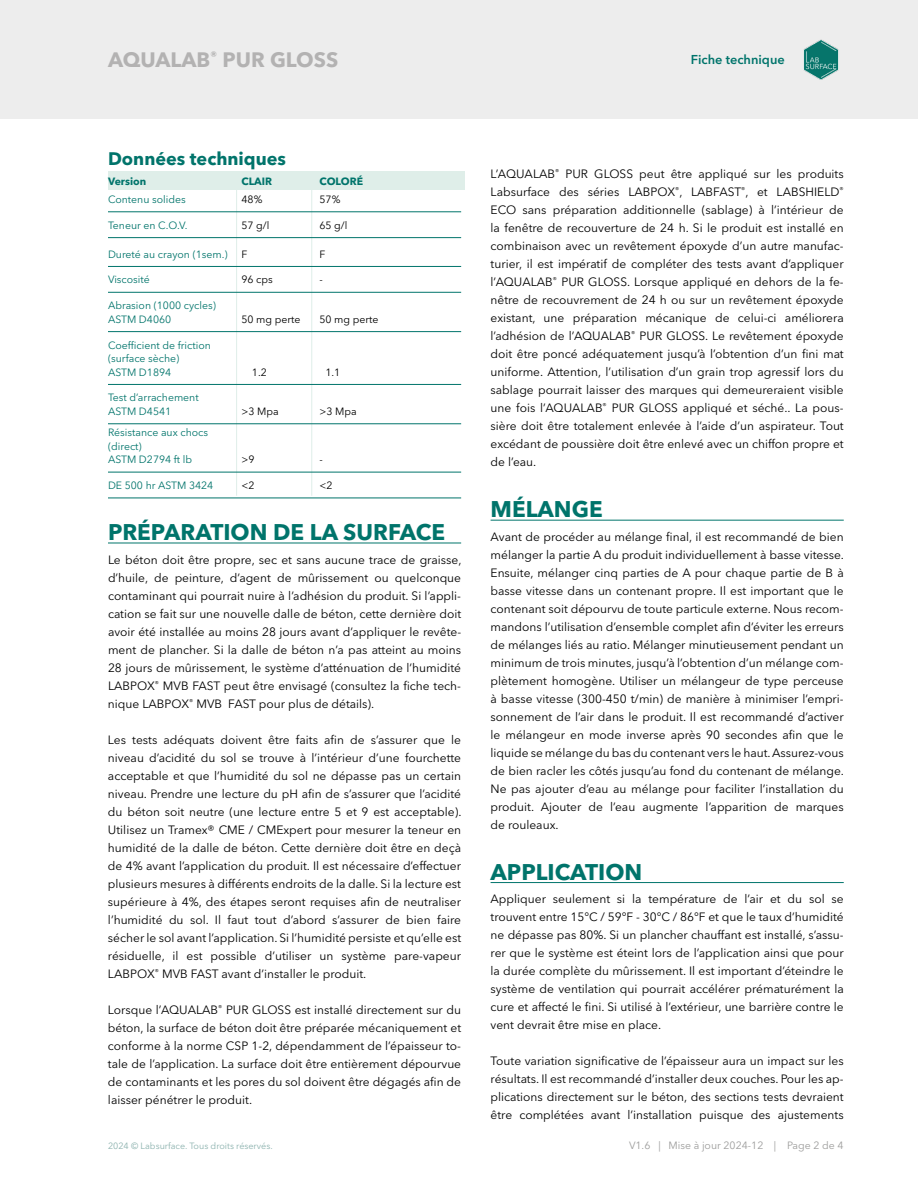
<style>
.page{position:relative;width:918px;height:1188px;background:#fff}
.page>*{position:absolute;margin:0;border:0;box-sizing:border-box;transform-origin:0 0}
.t1{font:700 22.5px "Avenir Next LT Pro";color:#00746b}
.t2{font:700 20.7px "Avenir Next LT Pro";color:#b3b2b2}
.t3{font:700 18px "Avenir Next LT Pro";color:#00746b}
.t4{font:600 12.75px "Avenir Next LT Pro";color:#00746b}
.t5{font:12px/18px "Avenir Next LT Pro";color:#000;text-align:justify}
.t6{font:10.5px/13.5px "Avenir Next LT Pro";color:#00746b}
.t7{font:10.5px "Avenir Next LT Pro";color:#000}
.t8{font:10.5px "Avenir Next LT Pro";color:#9d9d9c}
.t9{font:700 10.5px "Avenir Next LT Pro";color:#00746b}
.t10{font:9px "Avenir Next LT Pro";color:#8cb2ae}
</style>
<div class="page">
<div style="left:0;top:0;width:918px;height:119px;background:#ededed"></div>
<img style="left:803px;top:39px;width:36px;height:41px">
<div style="left:108px;top:172px;width:357px;height:18px;background:#dfeee9"></div>
<hr style="left:311px;top:185px;width:1px;height:311px;background:#dfeee9">
<hr style="left:236px;top:185px;width:1px;height:311px;background:#dfeee9">
<hr style="left:491px;top:520px;width:353px;height:1px;background:#00746b">
<hr style="left:491px;top:882px;width:353px;height:1px;background:#00746b">
<hr style="left:108px;top:212px;width:353px;height:1px;background:#00746b">
<hr style="left:108px;top:237px;width:353px;height:1px;background:#00746b">
<hr style="left:108px;top:266px;width:353px;height:1px;background:#00746b">
<hr style="left:108px;top:292px;width:353px;height:1px;background:#00746b">
<hr style="left:108px;top:331px;width:353px;height:1px;background:#00746b">
<hr style="left:108px;top:384px;width:353px;height:1px;background:#00746b">
<hr style="left:108px;top:424px;width:353px;height:1px;background:#00746b">
<hr style="left:108px;top:472px;width:353px;height:1px;background:#00746b">
<hr style="left:108px;top:498px;width:353px;height:1px;background:#00746b">
<hr style="left:108px;top:543px;width:353px;height:1px;background:#00746b">
<h2 class="t2" style="left:108px;top:47px;width:232px">AQUALAB<sup>®</sup> PUR GLOSS</h2>
<p class="t4" style="left:691px;top:52px;width:95px">Fiche technique</p>
<h3 class="t3" style="left:108px;top:147px;width:180px">Données techniques</h3>
<p class="t9" style="left:108px;top:175px;width:40px">Version</p>
<p class="t9" style="left:241px;top:175px;width:32px">CLAIR</p>
<p class="t9" style="left:320px;top:175px;width:45px">COLORÉ</p>
<p class="t6" style="left:108px;top:193px;width:79px">Contenu solides</p>
<p class="t7" style="left:241px;top:193px;width:22px">48%</p>
<p class="t7" style="left:320px;top:193px;width:22px">57%</p>
<p class="t6" style="left:108px;top:218px;width:81px">Teneur en C.O.V.</p>
<p class="t7" style="left:241px;top:219px;width:29px">57 g/l</p>
<p class="t7" style="left:320px;top:219px;width:29px">65 g/l</p>
<p class="t6" style="left:108px;top:247px;width:121px">Dureté au crayon (1sem.)</p>
<p class="t7" style="left:241px;top:248px;width:7px">F</p>
<p class="t7" style="left:320px;top:248px;width:7px">F</p>
<p class="t6" style="left:108px;top:273px;width:43px">Viscosité</p>
<p class="t7" style="left:241px;top:274px;width:33px">96 cps</p>
<p class="t7" style="left:320px;top:274px;width:5px">-</p>
<p class="t6" style="left:108px;top:299px;width:109px">Abrasion (1000 cycles)<br>ASTM D4060</p>
<p class="t7" style="left:241px;top:313px;width:60px">50 mg perte</p>
<p class="t7" style="left:320px;top:313px;width:60px">50 mg perte</p>
<p class="t6" style="left:108px;top:338px;width:104px">Coefficient de friction (surface sèche)<br>ASTM D1894</p>
<p class="t6" style="left:108px;top:391px;width:92px">Test d’arrachement<br>ASTM D4541</p>
<p class="t6" style="left:108px;top:426px;width:102px">Résistance aux chocs (direct)<br>ASTM D2794 ft lb</p>
<p class="t7" style="left:252px;top:366px;width:16px">1.2</p>
<p class="t7" style="left:325px;top:366px;width:16px">1.1</p>
<p class="t7" style="left:241px;top:405px;width:39px">&gt;3 Mpa</p>
<p class="t7" style="left:320px;top:405px;width:39px">&gt;3 Mpa</p>
<p class="t7" style="left:241px;top:453px;width:15px">&gt;9</p>
<p class="t7" style="left:320px;top:453px;width:5px">-</p>
<p class="t6" style="left:108px;top:479px;width:107px">DE 500 hr ASTM 3424</p>
<p class="t7" style="left:241px;top:479px;width:15px">&lt;2</p>
<p class="t7" style="left:320px;top:479px;width:15px">&lt;2</p>
<h1 class="t1" style="left:108px;top:518px;width:339px">PRÉPARATION DE LA SURFACE</h1>
<p class="t5" style="left:108px;top:550px;width:355px">Le béton doit être propre, sec et sans aucune trace de graisse, d’huile, de peinture, d’agent de mûrissement ou quelconque contaminant qui pourrait nuire à l’adhésion du produit. Si l’appli&shy;cation se fait sur une nouvelle dalle de béton, cette dernière doit avoir été installée au moins 28 jours avant d’appliquer le revête&shy;ment de plancher. Si la dalle de béton n’a pas atteint au moins 28 jours de mûrissement, le système d’atténuation de l’humidité LABPOX<sup>®</sup> MVB FAST peut être envisagé (consultez la fiche tech&shy;nique LABPOX<sup>®</sup> MVB FAST pour plus de détails).</p>
<p class="t5" style="left:108px;top:730px;width:355px">Les tests adéquats doivent être faits afin de s’assurer que le niveau d’acidité du sol se trouve à l’intérieur d’une fourchette acceptable et que l’humidité du sol ne dépasse pas un certain niveau. Prendre une lecture du pH afin de s’assurer que l’acidité du béton soit neutre (une lecture entre 5 et 9 est acceptable).<br>Utilisez un Tramex® CME / CMExpert pour mesurer la teneur en humidité de la dalle de béton. Cette dernière doit être en deçà de 4% avant l’application du produit. Il est nécessaire d’effectuer plusieurs mesures à différents endroits de la dalle. Si la lecture est supérieure à 4%, des étapes seront requises afin de neutraliser l’humidité du sol. Il faut tout d’abord s’assurer de bien faire sécher le sol avant l’application. Si l’humidité persiste et qu’elle est résiduelle, il est possible d’utiliser un système pare-vapeur LABPOX<sup>®</sup> MVB FAST avant d’installer le produit.</p>
<p class="t5" style="left:108px;top:1000px;width:355px">Lorsque l’AQUALAB<sup>®</sup> PUR GLOSS est installé directement sur du béton, la surface de béton doit être préparée mécaniquement et conforme à la norme CSP 1-2, dépendamment de l’épaisseur to&shy;tale de l’application. La surface doit être entièrement dépourvue de contaminants et les pores du sol doivent être dégagés afin de laisser pénétrer le produit.</p>
<p class="t5" style="left:491px;top:165px;width:355px">L’AQUALAB<sup>®</sup> PUR GLOSS peut être appliqué sur les produits Labsurface des séries LABPOX<sup>®</sup>, LABFAST<sup>®</sup>, et LABSHIELD<sup>® </sup>ECO sans préparation additionnelle (sablage) à l’intérieur de la fenêtre de recouverture de 24 h. Si le produit est installé en combinaison avec un revêtement époxyde d’un autre manufac&shy;turier, il est impératif de compléter des tests avant d’appliquer l’AQUALAB<sup>®</sup> PUR GLOSS. Lorsque appliqué en dehors de la fe&shy;nêtre de recouvrement de 24 h ou sur un revêtement époxyde existant, une préparation mécanique de celui-ci améliorera l’adhésion de l’AQUALAB<sup>®</sup> PUR GLOSS. Le revêtement époxyde doit être poncé adéquatement jusqu’à l’obtention d’un fini mat uniforme. Attention, l’utilisation d’un grain trop agressif lors du sablage pourrait laisser des marques qui demeureraient visible une fois l’AQUALAB<sup>®</sup> PUR GLOSS appliqué et séché.. La pous&shy;sière doit être totalement enlevée à l’aide d’un aspirateur. Tout excédant de poussière doit être enlevé avec un chiffon propre et de l’eau.</p>
<h1 class="t1" style="left:491px;top:496px;width:114px">MÉLANGE</h1>
<p class="t5" style="left:491px;top:528px;width:355px">Avant de procéder au mélange final, il est recommandé de bien mélanger la partie A du produit individuellement à basse vitesse.<br>Ensuite, mélanger cinq parties de A pour chaque partie de B à basse vitesse dans un contenant propre. Il est important que le contenant soit dépourvu de toute particule externe. Nous recom&shy;mandons l’utilisation d’ensemble complet afin d’éviter les erreurs de mélanges liés au ratio. Mélanger minutieusement pendant un minimum de trois minutes, jusqu’à l’obtention d’un mélange com&shy;plètement homogène. Utiliser un mélangeur de type perceuse à basse vitesse (300-450 t/min) de manière à minimiser l’empri&shy;sonnement de l’air dans le produit. Il est recommandé d’activer le mélangeur en mode inverse après 90 secondes afin que le liquide se mélange du bas du contenant vers le haut. Assurez-vous de bien racler les côtés jusqu’au fond du contenant de mélange.<br>Ne pas ajouter d’eau au mélange pour faciliter l’installation du produit. Ajouter de l’eau augmente l’apparition de marques de rouleaux.</p>
<h1 class="t1" style="left:491px;top:858px;width:153px">APPLICATION</h1>
<p class="t5" style="left:491px;top:890px;width:355px">Appliquer seulement si la température de l’air et du sol se trouvent entre 15°C / 59°F - 30°C / 86°F et que le taux d’humidité ne dépasse pas 80%. Si un plancher chauffant est installé, s’assu&shy;rer que le système est éteint lors de l’application ainsi que pour la durée complète du mûrissement. Il est important d’éteindre le système de ventilation qui pourrait accélérer prématurément la cure et affecté le fini. Si utilisé à l’extérieur, une barrière contre le vent devrait être mise en place.</p>
<p class="t5" style="left:491px;top:1052px;width:355px">Toute variation significative de l’épaisseur aura un impact sur les résultats. Il est recommandé d’installer deux couches. Pour les ap&shy;plications directement sur le béton, des sections tests devraient être complétées avant l’installation puisque des ajustements</p>
<p class="t10" style="left:108px;top:1140px;width:166px">2024 © Labsurface. Tous droits réservés.</p>
<p class="t8" style="left:629px;top:1139px;width:216px">V1.6 | Mise à jour 2024-12 | Page 2 de 4</p>
</div>
